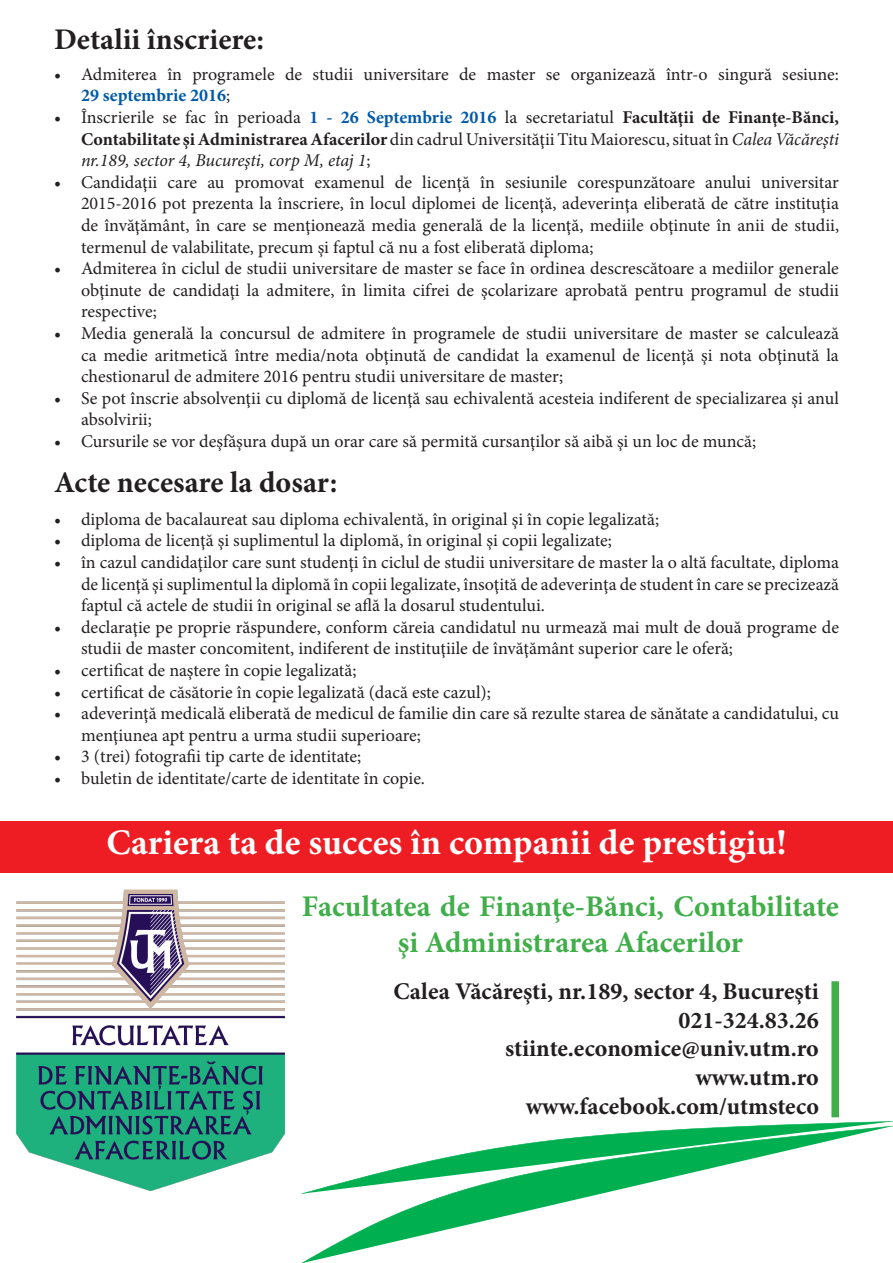
<style>
.page{position:relative;width:893px;height:1263px;background:#fff}
.page>*{position:absolute;margin:0;border:0;box-sizing:border-box;transform-origin:0 0}
.t1{font:700 36px "Minion Pro";color:#fff}
.t2{font:700 30px/36px "Minion Pro";color:#40ae49;text-align:center}
.t3{font:700 30px "Minion Pro";color:#231f20}
.t4{font:700 24px "Minion Pro";color:#231f20}
.t5{font:18px/21.6px "Minion Pro";color:#231f20;text-align:justify}
.s1{font-weight:700;color:#0159a9}
.s2{font-weight:700}
.s3{font-style:italic}
</style>
<div class="page">
<div style="left:0;top:821px;width:893px;height:51px;background:#ee1d23"></div>
<div style="left:831px;top:981px;width:8px;height:136px;background:#40ae49"></div>
<svg style="left:748px;top:1121px;width:145px;height:5px"></svg>
<svg style="left:302px;top:1126px;width:591px;height:137px"></svg>
<img style="left:16px;top:890px;width:269px;height:301px">
<p class="t3" style="left:54px;top:19px;width:211px">Detalii înscriere:</p>
<p class="t5" style="left:81px;top:63px;width:759px;text-indent:-27px">• Admiterea în programele de studii universitare de master se organizează într-o singură sesiune:<br><span class="s1">29 septembrie 2016</span>;</p>
<p class="t5" style="left:81px;top:106px;width:759px;text-indent:-27px">• Înscrierile se fac în perioada <span class="s1">1 - 26 Septembrie 2016</span> la secretariatul <span class="s2">Facultăţii de Finanţe-Bănci, Contabilitate şi Administrarea Afacerilor</span> din cadrul Universităţii Titu Maiorescu, situat în <span class="s3">Calea Văcăreşti nr.189, sector 4, Bucureşti, corp M, etaj 1</span>;</p>
<p class="t5" style="left:81px;top:171px;width:760px;text-indent:-27px">• Candidaţii care au promovat examenul de licenţă în sesiunile corespunzătoare anului universitar 2015-2016 pot prezenta la înscriere, în locul diplomei de licenţă, adeverinţa eliberată de către instituţia de învăţământ, în care se menţionează media generală de la licenţă, mediile obţinute în anii de studii, termenul de valabilitate, precum şi faptul că nu a fost eliberată diploma;</p>
<p class="t5" style="left:81px;top:258px;width:760px;text-indent:-27px">• Admiterea în ciclul de studii universitare de master se face în ordinea descrescătoare a mediilor generale obţinute de candidaţi la admitere, în limita cifrei de şcolarizare aprobată pentru programul de studii respective;</p>
<p class="t5" style="left:81px;top:322px;width:759px;text-indent:-27px">• Media generală la concursul de admitere în programele de studii universitare de master se calculează ca medie aritmetică între media/nota obţinută de candidat la examenul de licenţă şi nota obţinută la chestionarul de admitere 2016 pentru studii universitare de master;</p>
<p class="t5" style="left:81px;top:387px;width:759px;text-indent:-27px">• Se pot înscrie absolvenţii cu diplomă de licenţă sau echivalentă acesteia indiferent de specializarea şi anul absolvirii;</p>
<p class="t5" style="left:54px;top:430px;width:704px">• Cursurile se vor deşfăşura după un orar care să permită cursanţilor să aibă şi un loc de muncă;</p>
<p class="t3" style="left:54px;top:461px;width:285px">Acte necesare la dosar:</p>
<p class="t5" style="left:54px;top:508px;width:606px">• diploma de bacalaureat sau diploma echivalentă, în original şi în copie legalizată;</p>
<p class="t5" style="left:54px;top:530px;width:559px">• diploma de licenţă şi suplimentul la diplomă, în original şi copii legalizate;</p>
<p class="t5" style="left:81px;top:551px;width:759px;text-indent:-27px">• în cazul candidaţilor care sunt studenţi în ciclul de studii universitare de master la o altă facultate, diploma de licenţă şi suplimentul la diplomă în copii legalizate, însoţită de adeverinţa de student în care se precizează faptul că actele de studii în original se află la dosarul studentului.</p>
<p class="t5" style="left:81px;top:616px;width:759px;text-indent:-27px">• declaraţie pe proprie răspundere, conform căreia candidatul nu urmează mai mult de două programe de studii de master concomitent, indiferent de instituţiile de învăţământ superior care le oferă;</p>
<p class="t5" style="left:54px;top:659px;width:304px">• certificat de naştere în copie legalizată;</p>
<p class="t5" style="left:54px;top:681px;width:438px">• certificat de căsătorie în copie legalizată (dacă este cazul);</p>
<p class="t5" style="left:81px;top:703px;width:759px;text-indent:-27px">• adeverinţă medicală eliberată de medicul de familie din care să rezulte starea de sănătate a candidatului, cu menţiunea apt pentru a urma studii superioare;</p>
<p class="t5" style="left:54px;top:746px;width:309px">• 3 (trei) fotografii tip carte de identitate;</p>
<p class="t5" style="left:54px;top:767px;width:372px">• buletin de identitate/carte de identitate în copie.</p>
<p class="t1" style="left:106px;top:817px;width:682px">Cariera ta de succes în companii de prestigiu!</p>
<p class="t2" style="left:302px;top:888px;width:539px">Facultatea de Finanţe-Bănci, Contabilitate şi Administrarea Afacerilor</p>
<p class="t4" style="left:393px;top:974px;width:427px">Calea Văcăreşti, nr.189, sector 4, Bucureşti</p>
<p class="t4" style="left:678px;top:1003px;width:142px">021-324.83.26</p>
<p class="t4" style="left:505px;top:1032px;width:315px">stiinte.economice@univ.utm.ro</p>
<p class="t4" style="left:695px;top:1060px;width:125px">www.utm.ro</p>
<p class="t4" style="left:526px;top:1089px;width:295px">www.facebook.com/utmsteco</p>
</div>
